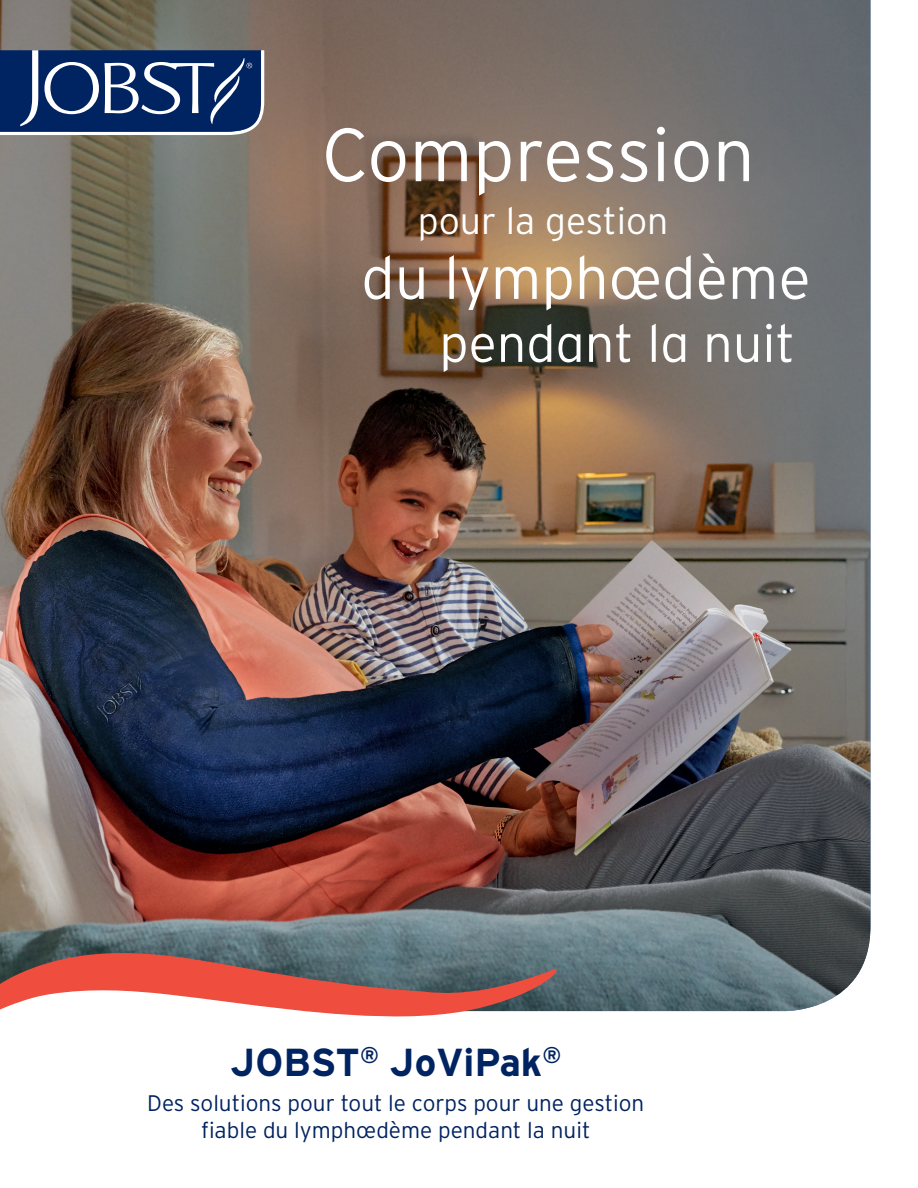
<style>
.page{position:relative;width:918px;height:1188px;background:#fff}
.page>*{position:absolute;margin:0;border:0;box-sizing:border-box;transform-origin:0 0}
.t1{font:300 75px "Interstate";color:#fff}
.t2{font:300 60px "Interstate";color:#fff}
.t3{font:300 52.5px "Interstate";color:#fff}
.t4{font:700 39px "Interstate";color:#002361}
.t5{font:300 37.5px "Interstate";color:#fff}
.t6{font:300 22.5px/27px "Interstate";color:#002361;text-align:center}
</style>
<div class="page">
<img style="left:0;top:0;width:870px;height:1011px">
<svg style="left:0;top:945px;width:558px;height:72px"></svg>
<svg style="left:0;top:50px;width:264px;height:85px"></svg>
<h1 class="t1" style="left:322px;top:113px;width:435px">Compression</h1>
<h3 class="t5" style="left:418px;top:200px;width:252px">pour la gestion</h3>
<h2 class="t2" style="left:361px;top:244px;width:451px">du lymphœdème</h2>
<h3 class="t3" style="left:439px;top:314px;width:357px">pendant la nuit</h3>
<h3 class="t4" style="left:230px;top:1040px;width:333px">JOBST<sup>®</sup> JoViPak<sup>®</sup></h3>
<p class="t6" style="left:147px;top:1090px;width:499px">Des solutions pour tout le corps pour une gestion fiable du lymphœdème pendant la nuit</p>
</div>
